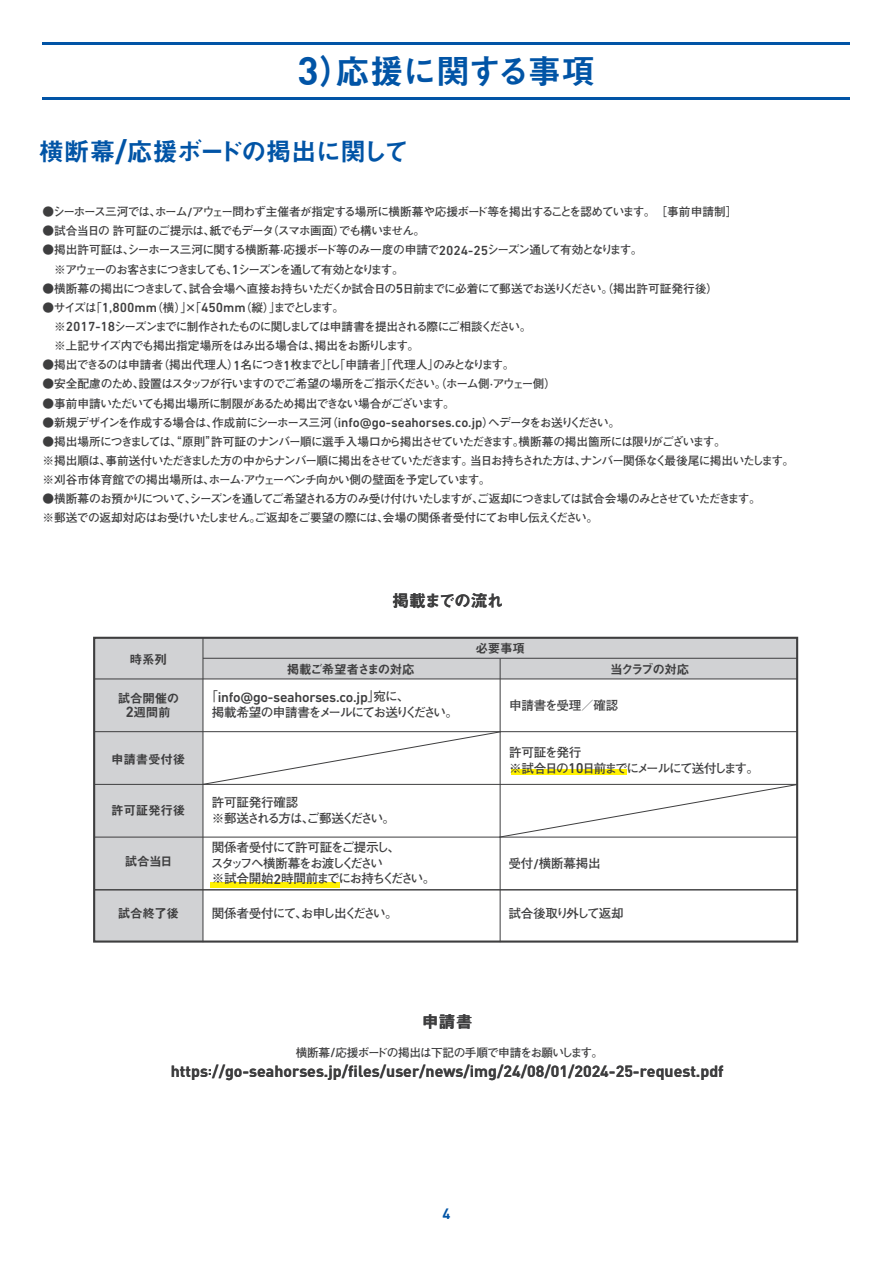
<style>
.page{position:relative;width:893px;height:1263px;background:#fff}
.page>*{position:absolute;margin:0;border:0;box-sizing:border-box;transform-origin:0 0}
.t1{font:34.05px "Midashi Go Pro MB31";letter-spacing:-.03em;color:#0154a6}
.t2{font:25.5px "Midashi Go Pro MB31";letter-spacing:-.035em;color:#0154a6}
.t3{font:16.95px "Midashi Go Pro MB31";letter-spacing:-.08em;color:#3e3e3f}
.t4{font:16.95px "Midashi Go Pro MB31";letter-spacing:-.045em;color:#3e3e3f}
.t5{font:15.9px "DIN Bold";color:#3e3e3f}
.t6{font:14.7px "DIN Bold";color:#0154a6}
.t7{font:500 14.4px "DIN Next LT Pro";letter-spacing:-.02em;color:#3e3e3f}
.t8{font:700 12.6px/15.3px "Futo Go B101 Pro";letter-spacing:-.095em;color:#3e3e3f}
.t9{font:12.6px/13.6px "Midashi Go Pro MB31";letter-spacing:-.02em;color:#3e3e3f;text-align:center}
.t10{font:700 12.6px/15.3px "Futo Go B101 Pro";letter-spacing:-.05em;color:#3e3e3f}
.t11{font:700 12.6px "Futo Go B101 Pro";letter-spacing:-.125em;color:#3e3e3f}
.t12{font:12.6px "Midashi Go Pro MB31";letter-spacing:-.055em;color:#3e3e3f}
.t13{font:700 12.6px "Futo Go B101 Pro";letter-spacing:-.02em;color:#3e3e3f}
.t14{font:12.6px "Midashi Go Pro MB31";letter-spacing:-.115em;color:#3e3e3f}
.t15{font:700 11.7px/19.2px "Futo Go B101 Pro";letter-spacing:-.075em;color:#3e3e3f}
.t16{font:700 11.7px/19.2px "Futo Go B101 Pro";letter-spacing:-.105em;color:#3e3e3f}
.t17{font:700 11.7px/19.2px "Futo Go B101 Pro";letter-spacing:-.1em;color:#3e3e3f}
.t18{font:700 11.7px "Futo Go B101 Pro";letter-spacing:-.055em;color:#3e3e3f}
.s1{font-family:"DIN Bold";font-size:39.15px}
.s2{font-family:"DIN Bold";font-size:29.4px}
.s3{font-family:"DIN Next LT Pro";font-weight:500;font-size:13.35px}
.s4{font-size:8.7px}
.s5{font-family:"DIN Next LT Pro";font-weight:500;font-size:13.5px}
.s6{font-family:"DIN Bold";font-size:14.4px}
.s7{font-family:"Futo Go B101 Pro";font-weight:700;font-size:12.6px}
.s8{font-family:"DIN Next LT Pro";font-weight:500;font-size:14.4px}
.s9{font-size:13.8px}
</style>
<div class="page">
<hr style="left:43px;top:42px;width:807px;height:3px;background:#0154a6">
<hr style="left:43px;top:98px;width:807px;height:2px;background:#0154a6">
<div style="left:94px;top:638px;width:109px;height:304px;background:#d1d2d4"></div>
<div style="left:94px;top:638px;width:703px;height:41px;background:#d1d2d4"></div>
<div style="left:93px;top:637px;width:705px;height:306px;border:2px solid #3e3e3f"></div>
<hr style="left:203px;top:638px;width:1px;height:304px;background:#3e3e3f">
<hr style="left:500px;top:658px;width:1px;height:284px;background:#3e3e3f">
<hr style="left:94px;top:679px;width:703px;height:1px;background:#3e3e3f">
<hr style="left:94px;top:731px;width:703px;height:1px;background:#3e3e3f">
<hr style="left:94px;top:784px;width:703px;height:1px;background:#3e3e3f">
<hr style="left:94px;top:837px;width:703px;height:1px;background:#3e3e3f">
<hr style="left:94px;top:889px;width:703px;height:1px;background:#3e3e3f">
<hr style="left:203px;top:658px;width:594px;height:1px;background:#3e3e3f">
<svg style="left:202px;top:731px;width:596px;height:107px"></svg>
<div style="left:512px;top:769px;width:115px;height:6px;background:#fff101"></div>
<div style="left:210px;top:882px;width:129px;height:6px;background:#fff101"></div>
<h1 class="t1" style="left:298px;top:44px;width:299px"><span class="s1">3</span>）応援に関する事項</h1>
<h2 class="t2" style="left:39px;top:131px;width:372px">横断幕<span class="s2">/</span>応援ボードの掲出に関して</h2>
<p class="t15" style="left:42px;top:201px;width:696px">●シーホース三河では、ホーム<span class="s3">/</span>アウェー問わず主催者が指定する場所に横断幕や応援ボード等を掲出することを認めています。　［事前申請制］</p>
<p class="t15" style="left:42px;top:220px;width:384px">●試合当日の許可証のご提示は、紙でもデータ（スマホ画面）でも構いません。</p>
<p class="t16" style="left:42px;top:239px;width:602px">●掲出許可証は、シーホース三河に関する横断幕<span class="s4">・</span>応援ボード等のみ一度の申請で<span class="s5">2024</span><span class="s3">-</span><span class="s5">25</span>シーズン通して有効となります。　※アウェーのお客さまにつきましても、<span class="s5">1</span>シーズンを通して有効となります。</p>
<p class="t18" style="left:42px;top:279px;width:677px">●横断幕の掲出につきまして、試合会場へ直接お持ちいただくか試合日の<span class="s5">5</span>日前までに必着にて郵送でお送りください。（掲出許可証発行後）</p>
<p class="t17" style="left:42px;top:296px;width:491px">●サイズは「<span class="s5">1</span><span class="s3">,</span><span class="s5">800</span><span class="s3">mm</span>（横）」×「<span class="s5">450</span><span class="s3">mm</span>（縦）」までとします。<br>　※<span class="s5">2017</span><span class="s3">-</span><span class="s5">18</span>シーズンまでに制作されたものに関しましては申請書を提出される際にご相談ください。　※上記サイズ内でも掲出指定場所をはみ出る場合は、掲出をお断りします。</p>
<p class="t15" style="left:42px;top:354px;width:473px">●掲出できるのは申請者（掲出代理人）<span class="s5">1</span>名につき<span class="s5">1</span>枚までとし「申請者」「代理人」のみとなります。</p>
<p class="t15" style="left:42px;top:373px;width:515px">●安全配慮のため、設置はスタッフが行いますのでご希望の場所をご指示ください。（ホーム側<span class="s4">・</span>アウェー側）</p>
<p class="t15" style="left:42px;top:392px;width:414px">●事前申請いただいても掲出場所に制限があるため掲出できない場合がございます。</p>
<p class="t16" style="left:42px;top:411px;width:579px">●新規デザインを作成する場合は、作成前にシーホース三河（<span class="s3">info@go-seahorses.co.jp</span>）へデータをお送りください。</p>
<p class="t15" style="left:42px;top:430px;width:753px">●掲出場所につきましては、“原則”許可証のナンバー順に選手入場口から掲出させていただきます。横断幕の掲出箇所には限りがございます。<br>※掲出順は、事前送付いただきました方の中からナンバー順に掲出をさせていただきます。当日お持ちされた方は、ナンバー関係なく最後尾に掲出いたします。※刈谷市体育館での掲出場所は、ホーム<span class="s4">・</span>アウェーベンチ向かい側の壁面を予定しています。</p>
<p class="t15" style="left:42px;top:488px;width:720px">●横断幕のお預かりについて、シーズンを通してご希望される方のみ受け付けいたしますが、ご返却につきましては試合会場のみとさせていただきます。※郵送での返却対応はお受けいたしません。ご返却をご要望の際には、会場の関係者受付にてお申し伝えください。</p>
<p class="t9" style="left:130px;top:651px;width:39px">時系列</p>
<h3 class="t3" style="left:392px;top:587px;width:113px">掲載までの流れ</h3>
<p class="t12" style="left:287px;top:659px;width:129px">掲載ご希望者さまの対応</p>
<p class="t9" style="left:476px;top:640px;width:51px">必要事項</p>
<p class="t14" style="left:610px;top:659px;width:81px">当クラブの対応</p>
<p class="t9" style="left:118px;top:690px;width:63px">試合開催の<br><span class="s6">2</span>週間前</p>
<p class="t7" style="left:205px;top:688px;width:205px"><span class="s7">「</span>info@go-seahorses.co.jp<span class="s7">」宛に、</span></p>
<p class="t8" style="left:212px;top:703px;width:248px">掲載希望の申請書をメールにてお送りください。</p>
<p class="t9" style="left:111px;top:750px;width:76px">申請書受付後</p>
<p class="t9" style="left:111px;top:802px;width:76px">許可証発行後</p>
<p class="t9" style="left:125px;top:853px;width:50px">試合当日</p>
<p class="t10" style="left:212px;top:793px;width:185px">許可証発行確認<br>※郵送される方は、ご郵送ください。</p>
<p class="t8" style="left:211px;top:838px;width:226px">関係者受付にて許可証をご提示し、<br>スタッフへ横断幕をお渡しください<br>※試合開始<span class="s8">2</span>時間前までにお持ちください。</p>
<p class="t13" style="left:509px;top:695px;width:111px">申請書を受理／確認</p>
<p class="t8" style="left:509px;top:743px;width:251px">許可証を発行<br>※試合日の<span class="s8">10</span>日前までにメールにて送付します。</p>
<p class="t8" style="left:508px;top:854px;width:94px">受付<span class="s8">/</span>横断幕掲出</p>
<p class="t9" style="left:118px;top:905px;width:63px">試合終了後</p>
<p class="t11" style="left:212px;top:903px;width:187px">関係者受付にて、お申し出ください。</p>
<p class="t8" style="left:508px;top:904px;width:117px">試合後取り外して返却</p>
<h3 class="t4" style="left:422px;top:1008px;width:52px">申請書</h3>
<h3 class="t5" style="left:171px;top:1061px;width:554px">https<span class="s9">:</span>//go-seahorses.jp/files/user/news/img/24/08/01/2024-25-request.pdf</h3>
<p class="t18" style="left:296px;top:1043px;width:309px">横断幕<span class="s3">/</span>応援ボードの掲出は下記の手順で申請をお願いします。</p>
<p class="t6" style="left:442px;top:1204px;width:9px">4</p>
</div>
